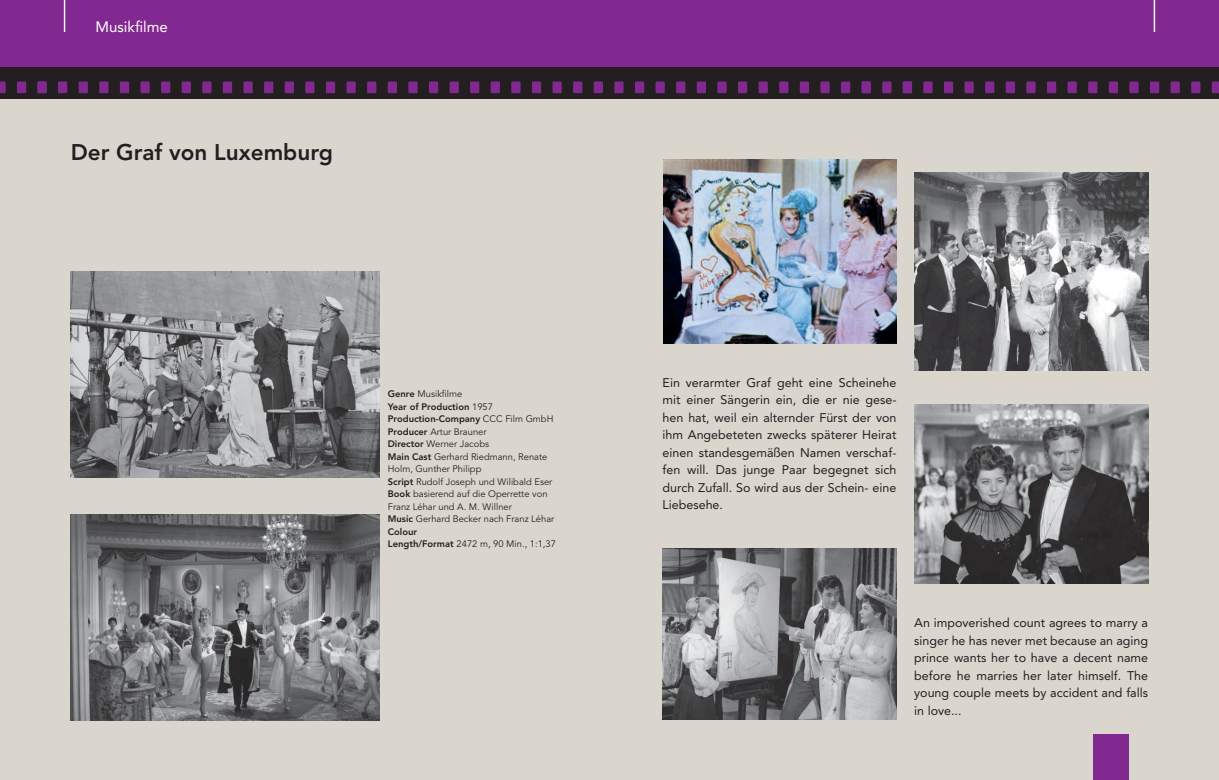
<style>
.page{position:relative;width:1219px;height:780px;background:#fff}
.page>*{position:absolute;margin:0;border:0;box-sizing:border-box;transform-origin:0 0}
.t1{font:800 22.5px "Avenir";color:#231f20}
.t2{font:15px "Avenir";color:#fff}
.t3{font:12.5px/17.5px "Avenir";color:#231f20;text-align:justify}
.t4{font:9.38px/12.5px "Avenir";color:#231f20}
.s1{font-weight:800}
</style>
<div class="page">
<div style="left:0;top:0;width:1219px;height:67px;background:#812990"></div>
<div style="left:0;top:99px;width:1219px;height:681px;background:#dad6ce"></div>
<div style="left:0;top:67px;width:1219px;height:32px;background:#231f20"></div>
<div style="left:58px;top:81px;width:9px;height:12px;background:#812990"></div>
<div style="left:79px;top:81px;width:9px;height:12px;background:#812990"></div>
<svg style="left:0;top:81px;width:6px;height:12px"></svg>
<div style="left:17px;top:81px;width:9px;height:12px;background:#812990"></div>
<div style="left:38px;top:81px;width:9px;height:12px;background:#812990"></div>
<div style="left:99px;top:81px;width:9px;height:12px;background:#812990"></div>
<div style="left:120px;top:81px;width:9px;height:12px;background:#812990"></div>
<div style="left:140px;top:81px;width:10px;height:12px;background:#812990"></div>
<div style="left:161px;top:81px;width:9px;height:12px;background:#812990"></div>
<div style="left:182px;top:81px;width:9px;height:12px;background:#812990"></div>
<div style="left:202px;top:81px;width:10px;height:12px;background:#812990"></div>
<div style="left:223px;top:81px;width:9px;height:12px;background:#812990"></div>
<div style="left:243px;top:81px;width:10px;height:12px;background:#812990"></div>
<div style="left:264px;top:81px;width:9px;height:12px;background:#812990"></div>
<div style="left:285px;top:81px;width:9px;height:12px;background:#812990"></div>
<div style="left:305px;top:81px;width:10px;height:12px;background:#812990"></div>
<div style="left:326px;top:81px;width:9px;height:12px;background:#812990"></div>
<div style="left:347px;top:81px;width:9px;height:12px;background:#812990"></div>
<div style="left:367px;top:81px;width:9px;height:12px;background:#812990"></div>
<div style="left:388px;top:81px;width:9px;height:12px;background:#812990"></div>
<div style="left:408px;top:81px;width:10px;height:12px;background:#812990"></div>
<div style="left:429px;top:81px;width:9px;height:12px;background:#812990"></div>
<div style="left:450px;top:81px;width:9px;height:12px;background:#812990"></div>
<div style="left:923px;top:81px;width:9px;height:12px;background:#812990"></div>
<div style="left:944px;top:81px;width:9px;height:12px;background:#812990"></div>
<div style="left:882px;top:81px;width:9px;height:12px;background:#812990"></div>
<div style="left:903px;top:81px;width:9px;height:12px;background:#812990"></div>
<div style="left:964px;top:81px;width:10px;height:12px;background:#812990"></div>
<div style="left:985px;top:81px;width:9px;height:12px;background:#812990"></div>
<div style="left:1006px;top:81px;width:9px;height:12px;background:#812990"></div>
<div style="left:1026px;top:81px;width:10px;height:12px;background:#812990"></div>
<div style="left:1047px;top:81px;width:9px;height:12px;background:#812990"></div>
<div style="left:1067px;top:81px;width:10px;height:12px;background:#812990"></div>
<div style="left:1088px;top:81px;width:9px;height:12px;background:#812990"></div>
<div style="left:1109px;top:81px;width:9px;height:12px;background:#812990"></div>
<div style="left:1129px;top:81px;width:10px;height:12px;background:#812990"></div>
<div style="left:1150px;top:81px;width:9px;height:12px;background:#812990"></div>
<div style="left:1170px;top:81px;width:10px;height:12px;background:#812990"></div>
<div style="left:1191px;top:81px;width:9px;height:12px;background:#812990"></div>
<svg style="left:1212px;top:81px;width:7px;height:12px"></svg>
<div style="left:470px;top:81px;width:9px;height:12px;background:#812990"></div>
<div style="left:491px;top:81px;width:9px;height:12px;background:#812990"></div>
<div style="left:511px;top:81px;width:10px;height:12px;background:#812990"></div>
<div style="left:532px;top:81px;width:9px;height:12px;background:#812990"></div>
<div style="left:552px;top:81px;width:10px;height:12px;background:#812990"></div>
<div style="left:573px;top:81px;width:9px;height:12px;background:#812990"></div>
<div style="left:594px;top:81px;width:9px;height:12px;background:#812990"></div>
<div style="left:614px;top:81px;width:10px;height:12px;background:#812990"></div>
<div style="left:635px;top:81px;width:9px;height:12px;background:#812990"></div>
<div style="left:656px;top:81px;width:9px;height:12px;background:#812990"></div>
<div style="left:676px;top:81px;width:9px;height:12px;background:#812990"></div>
<div style="left:697px;top:81px;width:9px;height:12px;background:#812990"></div>
<div style="left:717px;top:81px;width:10px;height:12px;background:#812990"></div>
<div style="left:738px;top:81px;width:9px;height:12px;background:#812990"></div>
<div style="left:759px;top:81px;width:9px;height:12px;background:#812990"></div>
<div style="left:779px;top:81px;width:9px;height:12px;background:#812990"></div>
<div style="left:800px;top:81px;width:9px;height:12px;background:#812990"></div>
<div style="left:820px;top:81px;width:10px;height:12px;background:#812990"></div>
<div style="left:841px;top:81px;width:9px;height:12px;background:#812990"></div>
<div style="left:862px;top:81px;width:9px;height:12px;background:#812990"></div>
<hr style="left:64px;top:0;width:1px;height:32px;background:#fff">
<hr style="left:1154px;top:0;width:1px;height:32px;background:#fff">
<div style="left:1094px;top:733px;width:35px;height:47px;background:#812990"></div>
<img style="left:71px;top:271px;width:308px;height:206px">
<img style="left:71px;top:514px;width:308px;height:206px">
<img style="left:915px;top:173px;width:234px;height:197px">
<img style="left:914px;top:404px;width:234px;height:179px">
<img style="left:663px;top:548px;width:233px;height:171px">
<img style="left:663px;top:159px;width:233px;height:185px">
<p class="t2" style="left:96px;top:18px;width:74px">Musikfilme</p>
<h1 class="t1" style="left:71px;top:139px;width:264px">Der Graf von Luxemburg</h1>
<p class="t4" style="left:388px;top:388px;width:170px"><span class="s1">Genre</span> Musikfilme<br><span class="s1">Year of Production</span> 1957<br><span class="s1">Production-Company</span> CCC Film GmbH<br><span class="s1">Producer</span> Artur Brauner<br><span class="s1">Director</span> Werner Jacobs<br><span class="s1">Main Cast</span> Gerhard Riedmann, Renate<br>Holm, Gunther Philipp<br><span class="s1">Script</span> Rudolf Joseph und Wilibald Eser<br><span class="s1">Book</span> basierend auf die Operrette von<br>Franz Léhar und A. M. Willner<br><span class="s1">Music</span> Gerhard Becker nach Franz Léhar<br><span class="s1">Colour<br>Length/Format</span> 2472 m, 90 Min., 1:1,37</p>
<p class="t3" style="left:663px;top:374px;width:235px">Ein verarmter Graf geht eine Scheinehe mit einer Sängerin ein, die er nie gese&shy;hen hat, weil ein alternder Fürst der von ihm Angebeteten zwecks späterer Heirat einen standesgemäßen Namen verschaf&shy;fen will. Das junge Paar begegnet sich durch Zufall. So wird aus der Schein- eine Liebesehe.</p>
<p class="t3" style="left:914px;top:614px;width:235px">An impoverished count agrees to marry a singer he has never met because an aging prince wants her to have a decent name before he marries her later himself. The young couple meets by accident and falls in love...</p>
</div>
